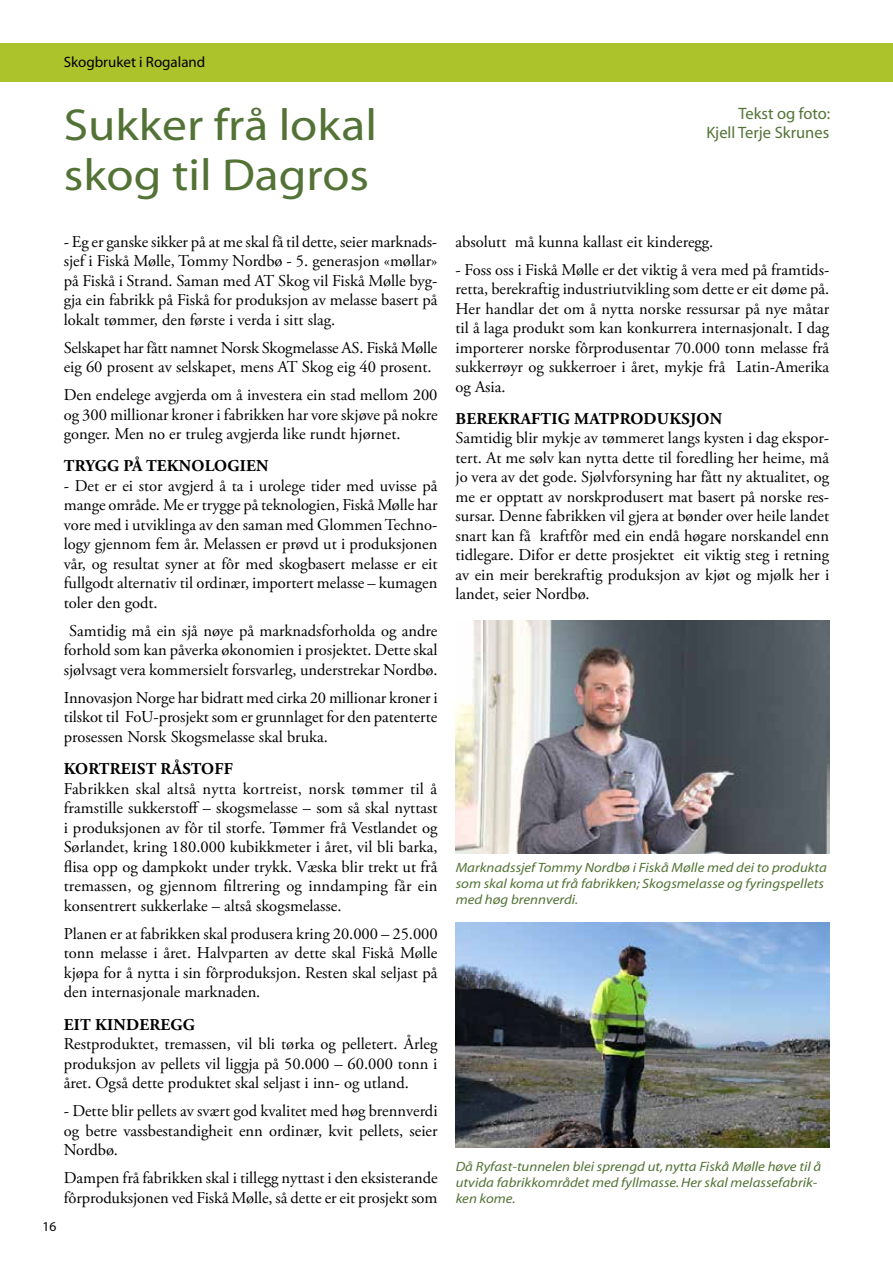
<style>
.page{position:relative;width:893px;height:1263px;background:#fff}
.page>*{position:absolute;margin:0;border:0;box-sizing:border-box;transform-origin:0 0}
.t1{font:45px/49.5px "Myriad";color:#537336;scale:1.1 1}
.t2{font:16.5px/19.5px "Adobe Garamond Pro";color:#000;text-align:justify}
.t3{font:700 16.5px "Adobe Garamond Pro";letter-spacing:.015em;color:#000}
.t4{font:16.5px/19.5px "Myriad";color:#537336;text-align:right}
.t5{font:15px "Myriad";color:#000}
.t6{font:italic 13.5px/16.2px "Myriad";color:#537336;scale:1.1 1}
.t7{font:13.5px "Myriad";color:#000}
</style>
<div class="page">
<div style="left:0;top:43px;width:893px;height:38px;background:#acc32b"></div>
<img style="left:455px;top:621px;width:374px;height:232px">
<img style="left:456px;top:923px;width:373px;height:225px">
<p class="t5" style="left:64px;top:56px;width:143px">Skogbruket i Rogaland</p>
<h1 class="t1" style="left:64px;top:102px;width:286px">Sukker frå lokal skog til Dagros</h1>
<p class="t4" style="left:706px;top:104px;width:125px">Tekst og foto:<br>Kjell Terje Skrunes</p>
<p class="t2" style="left:64px;top:232px;width:375px">- Eg er ganske sikker på at me skal få til dette, seier marknads&shy;sjef i Fiskå Mølle, Tommy Nordbø - 5. generasjon «møllar» på Fiskå i Strand. Saman med AT Skog vil Fiskå Mølle byg&shy;gja ein fabrikk på Fiskå for produksjon av melasse basert på lokalt tømmer, den første i verda i sitt slag.</p>
<p class="t2" style="left:64px;top:338px;width:375px">Selskapet har fått namnet Norsk Skogmelasse AS. Fiskå Mølle eig 60 prosent av selskapet, mens AT Skog eig 40 prosent.</p>
<p class="t2" style="left:64px;top:385px;width:375px">Den endelege avgjerda om å investera ein stad mellom 200 og 300 millionar kroner i fabrikken har vore skjøve på nokre gonger. Men no er truleg avgjerda like rundt hjørnet.</p>
<p class="t3" style="left:64px;top:457px;width:206px">TRYGG PÅ TEKNOLOGIEN</p>
<p class="t2" style="left:64px;top:476px;width:375px">- Det er ei stor avgjerd å ta i urolege tider med uvisse på mange område. Me er trygge på teknologien, Fiskå Mølle har vore med i utviklinga av den saman med Glommen Techno&shy;logy gjennom fem år. Melassen er prøvd ut i produksjonen vår, og resultat syner at fôr med skogbasert melasse er eit fullgodt alternativ til ordinær, importert melasse – kumagen toler den godt.</p>
<p class="t2" style="left:64px;top:621px;width:375px;text-align:center">Samtidig må ein sjå nøye på marknadsforholda og andre forhold som kan påverka økonomien i prosjektet. Dette skal sjølvsagt vera kommersielt forsvarleg, understrekar Nordbø.</p>
<p class="t2" style="left:64px;top:688px;width:375px">Innovasjon Norge har bidratt med cirka 20 millionar kroner i tilskot til FoU-prosjekt som er grunnlaget for den patenterte prosessen Norsk Skogsmelasse skal bruka.</p>
<p class="t3" style="left:64px;top:759px;width:170px">KORTREIST RÅSTOFF</p>
<p class="t2" style="left:64px;top:779px;width:375px">Fabrikken skal altså nytta kortreist, norsk tømmer til å framstille sukkerstoff – skogsmelasse – som så skal nyttast i produksjonen av fôr til storfe. Tømmer frå Vestlandet og Sørlandet, kring 180.000 kubikkmeter i året, vil bli barka, flisa opp og dampkokt under trykk. Væska blir trekt ut frå tremassen, og gjennom filtrering og inndamping får ein konsentrert sukkerlake – altså skogsmelasse.</p>
<p class="t2" style="left:64px;top:924px;width:375px">Planen er at fabrikken skal produsera kring 20.000 – 25.000 tonn melasse i året. Halvparten av dette skal Fiskå Mølle kjøpa for å nytta i sin fôrproduksjon. Resten skal seljast på den internasjonale marknaden.</p>
<p class="t3" style="left:64px;top:1015px;width:133px">EIT KINDEREGG</p>
<p class="t2" style="left:64px;top:1034px;width:375px">Restproduktet, tremassen, vil bli tørka og pelletert. Årleg produksjon av pellets vil liggja på 50.000 – 60.000 tonn i året. Også dette produktet skal seljast i inn- og utland.</p>
<p class="t2" style="left:64px;top:1101px;width:375px">- Dette blir pellets av svært god kvalitet med høg brennverdi og betre vassbestandigheit enn ordinær, kvit pellets, seier Nordbø.</p>
<p class="t2" style="left:64px;top:1168px;width:375px">Dampen frå fabrikken skal i tillegg nyttast i den eksisterande fôrproduksjonen ved Fiskå Mølle, så dette er eit prosjekt som</p>
<p class="t7" style="left:43px;top:1219px;width:15px">16</p>
<p class="t2" style="left:455px;top:232px;width:259px">absolutt må kunna kallast eit kinderegg.</p>
<p class="t2" style="left:455px;top:260px;width:375px">- Foss oss i Fiskå Mølle er det viktig å vera med på framtids&shy;retta, berekraftig industriutvikling som dette er eit døme på.<br>Her handlar det om å nytta norske ressursar på nye måtar til å laga produkt som kan konkurrera internasjonalt. I dag importerer norske fôrprodusentar 70.000 tonn melasse frå sukkerrøyr og sukkerroer i året, mykje frå Latin-Amerika og Asia.</p>
<p class="t3" style="left:456px;top:409px;width:268px">BEREKRAFTIG MATPRODUKSJON</p>
<p class="t2" style="left:455px;top:429px;width:375px">Samtidig blir mykje av tømmeret langs kysten i dag ekspor&shy;tert. At me sølv kan nytta dette til foredling her heime, må jo vera av det gode. Sjølvforsyning har fått ny aktualitet, og me er opptatt av norskprodusert mat basert på norske res&shy;sursar. Denne fabrikken vil gjera at bønder over heile landet snart kan få kraftfôr med ein endå høgare norskandel enn tidlegare. Difor er dette prosjektet eit viktig steg i retning av ein meir berekraftig produksjon av kjøt og mjølk her i landet, seier Nordbø.</p>
<p class="t6" style="left:456px;top:860px;width:339px">Marknadssjef Tommy Nordbø i Fiskå Mølle med dei to produkta som skal koma ut frå fabrikken; Skogsmelasse og fyringspellets med høg brennverdi.</p>
<p class="t6" style="left:456px;top:1159px;width:334px">Då Ryfast-tunnelen blei sprengd ut, nytta Fiskå Mølle høve til å utvida fabrikkområdet med fyllmasse. Her skal melassefabrik&shy;ken kome.</p>
</div>
